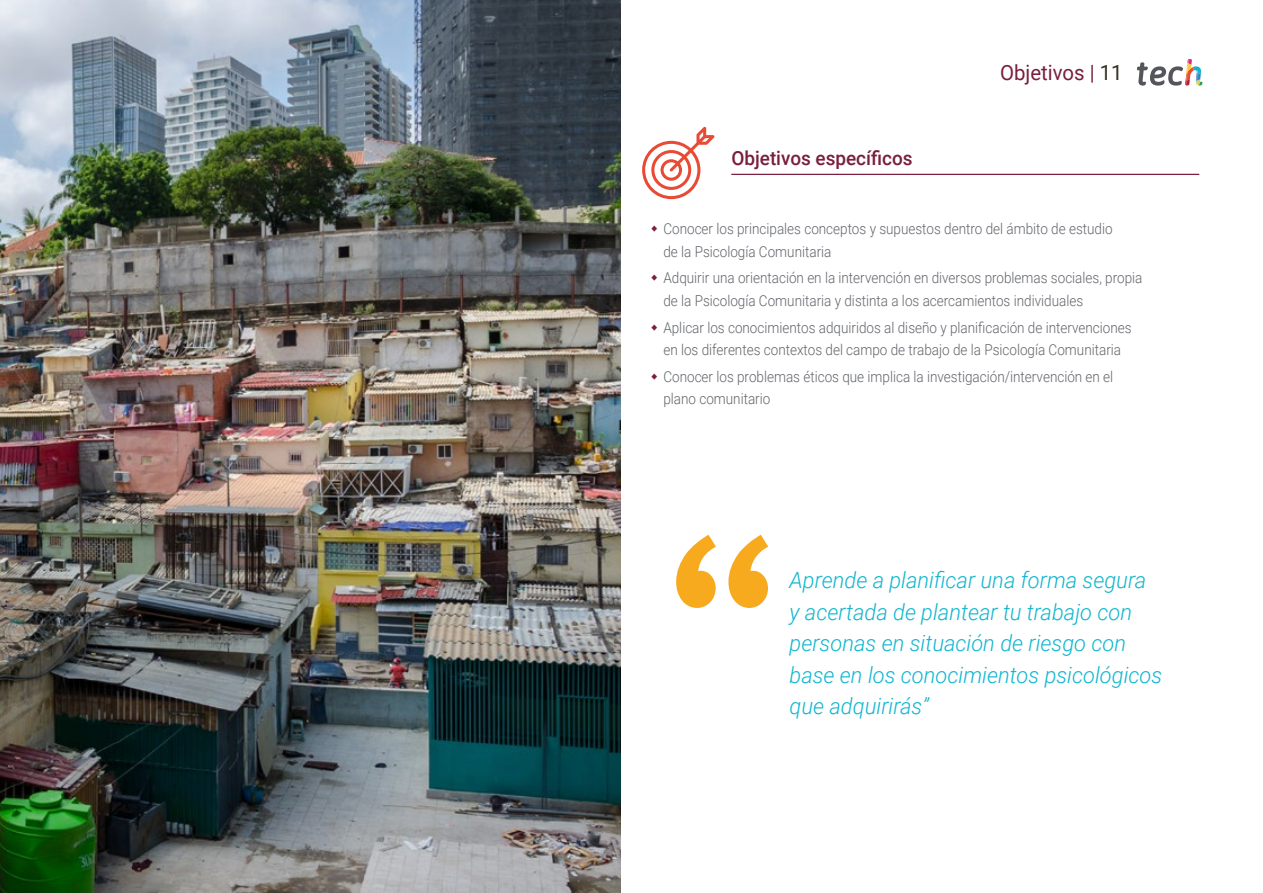
<style>
.page{position:relative;width:1263px;height:893px;background:#fff}
.page>*{position:absolute;margin:0;border:0;box-sizing:border-box;transform-origin:0 0}
.t1{font:italic 300 22.5px/31.5px "Roboto";color:#0fb6cf}
.t2{font:21px "Roboto";color:#791e3c}
.t3{font:500 19.5px "Roboto";color:#791e3c}
.t4{font:300 15px/22.5px "Roboto";color:#61646a;scale:.9 1}
.s1{color:#312e20}
</style>
<div class="page">
<svg style="left:642px;top:127px;width:72px;height:72px"></svg>
<hr style="left:731px;top:174px;width:468px;height:1px;background:#791e3c">
<svg style="left:1137px;top:59px;width:65px;height:27px"></svg>
<img style="left:0;top:0;width:621px;height:893px">
<svg style="left:676px;top:535px;width:92px;height:73px"></svg>
<h3 class="t3" style="left:731px;top:145px;width:183px">Objetivos específicos</h3>
<h2 class="t2" style="left:1000px;top:57px;width:124px">Objetivos | <span class="s1">11</span></h2>
<p class="t4" style="left:663px;top:217px;width:501px">Conocer los principales conceptos y supuestos dentro del ámbito de estudio de la Psicología Comunitaria</p>
<p class="t4" style="left:663px;top:266px;width:534px">Adquirir una orientación en la intervención en diversos problemas sociales, propia de la Psicología Comunitaria y distinta a los acercamientos individuales</p>
<p class="t4" style="left:663px;top:315px;width:522px">Aplicar los conocimientos adquiridos al diseño y planificación de intervenciones en los diferentes contextos del campo de trabajo de la Psicología Comunitaria</p>
<p class="t4" style="left:663px;top:365px;width:501px">Conocer los problemas éticos que implica la investigación/intervención en el plano comunitario</p>
<h1 class="t1" style="left:789px;top:564px;width:374px">Aprende a planificar una forma segura<br>y acertada de plantear tu trabajo con personas en situación de riesgo con base en los conocimientos psicológicos que adquirirás”</h1>
</div>
